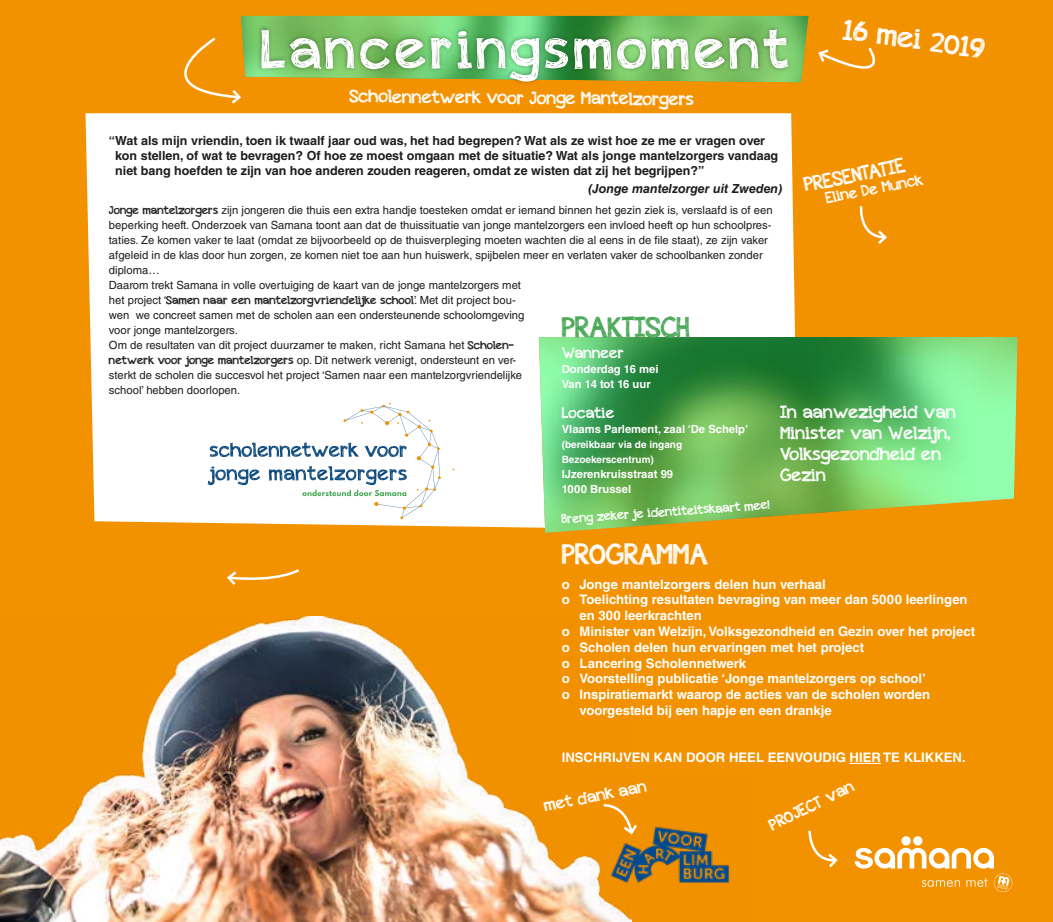
<style>
.page{position:relative;width:1053px;height:922px;background:#fff}
.page>*{position:absolute;margin:0;border:0;box-sizing:border-box;transform-origin:0 0}
.t1{font:53.5px "appleberry";letter-spacing:.08em;color:#fff}
.t2{font:28.62px "appleberry";letter-spacing:-.01em;color:#fff}
.t3{font:28.62px "appleberry";letter-spacing:-.01em;color:#49a857}
.t4{font:28.38px "appleberry";color:#fff}
.t5{font:20px "appleberry";color:#fff}
.t6{font:17.5px/21px "appleberry";color:#fff}
.t7{font:16.25px "appleberry";color:#fff}
.t8{font:15px "appleberry";color:#fff}
.t9{font:700 13.12px "Helvetica LT Std";color:#fff}
.t10{font:700 12.5px/15px "Helvetica LT Std";color:#1d1d1b}
.t11{font:12.5px "appleberry";color:#fff}
.t12{font:italic 700 12.5px "Helvetica LT Std";color:#1d1d1b}
.t13{font:11.25px/15px "Helvetica LT Std";color:#1d1d1b}
.t14{font:700 11.25px/15px "Helvetica LT Std";color:#fff}
.t15{font:11.25px "appleberry";color:#1d1d1b}
.t16{font:700 10px/15px "Helvetica LT Std";color:#fff}
.s1{font-family:"appleberry"}
.s2{font-family:"Helvetica LT Std"}
</style>
<div class="page">
<div style="left:0;top:0;width:1052px;height:921px;background:#f39200"></div>
<div style="left:85px;top:113px;width:710px;height:414px;background:#fff"></div>
<hr style="left:849px;top:762px;width:31px;height:1px;background:#fff">
<svg style="left:808px;top:830px;width:30px;height:38px"></svg>
<svg style="left:854px;top:847px;width:158px;height:44px"></svg>
<div style="left:901px;top:836px;width:9px;height:9px;background:#fff;border-radius:50%"></div>
<div style="left:913px;top:836px;width:9px;height:9px;background:#fff;border-radius:50%"></div>
<svg style="left:859px;top:206px;width:28px;height:38px"></svg>
<svg style="left:227px;top:569px;width:72px;height:16px"></svg>
<svg style="left:184px;top:16px;width:624px;height:88px"></svg>
<img style="left:0;top:616px;width:587px;height:305px">
<svg style="left:818px;top:47px;width:58px;height:22px"></svg>
<svg style="left:207px;top:402px;width:234px;height:117px;background:#ebf0f2"></svg>
<svg style="left:539px;top:337px;width:478px;height:195px;background:#6db65c"></svg>
<img style="left:587px;top:826px;width:143px;height:95px">
<svg style="left:601px;top:804px;width:38px;height:32px"></svg>
<h1 class="t1" style="left:261px;top:11px;width:529px">Lanceringsmoment</h1>
<h3 class="t6" style="left:350px;top:84px;width:346px;rotate:1deg">Scholennetwerk voor Jonge Mantelzorgers</h3>
<h3 class="t4" style="left:846px;top:9px;width:144px;rotate:8deg">16 mei 2019</h3>
<p class="t10" style="left:115px;top:133px;width:664px;text-indent:-6px">“Wat als mijn vriendin, toen ik twaalf jaar oud was, het had begrepen? Wat als ze wist hoe ze me er vragen over kon stellen, of wat te bevragen? Of hoe ze moest omgaan met de situatie? Wat als jonge mantelzorgers vandaag niet bang hoefden te zijn van hoe anderen zouden reageren, omdat ze wisten dat zij het begrijpen?”</p>
<p class="t12" style="left:587px;top:181px;width:197px">(Jonge mantelzorger uit Zweden)</p>
<p class="t13" style="left:109px;top:202px;width:665px"><span class="s1">Jonge mantelzorgers</span> zijn jongeren die thuis een extra handje toesteken omdat er iemand binnen het gezin ziek is, verslaafd is of een beperking heeft. Onderzoek van Samana toont aan dat de thuissituatie van jonge mantelzorgers een invloed heeft op hun schoolpres&shy;taties. Ze komen vaker te laat (omdat ze bijvoorbeeld op de thuisverpleging moeten wachten die al eens in de file staat), ze zijn vaker afgeleid in de klas door hun zorgen, ze komen niet toe aan hun huiswerk, spijbelen meer en verlaten vaker de schoolbanken zonder diploma…<br>Daarom trekt Samana in volle overtuiging de kaart van de jonge mantelzorgers met</p>
<p class="t15" style="left:109px;top:292px;width:408px"><span class="s2">het project ‘</span>Samen naar een mantelzorgvriendelijke school<span class="s2">’. Met dit project bou-</span></p>
<p class="t13" style="left:109px;top:307px;width:417px">wen we concreet samen met de scholen aan een ondersteunende schoolomgeving voor jonge mantelzorgers.<br>Om de resultaten van dit project duurzamer te maken, richt Samana het <span class="s1">Scholen&shy;netwerk voor jonge mantelzorgers</span> op. Dit netwerk verenigt, ondersteunt en ver&shy;sterkt de scholen die succesvol het project ‘Samen naar een mantelzorgvriendelijke school’ hebben doorlopen.</p>
<h3 class="t5" style="left:801px;top:170px;width:104px;rotate:-11deg">PRESENTATIE</h3>
<h3 class="t8" style="left:823px;top:187px;width:100px;rotate:-11deg">Eline De Munck</h3>
<h2 class="t3" style="left:561px;top:307px;width:130px">PRAKTISCH</h2>
<h3 class="t8" style="left:561px;top:342px;width:64px">Wanneer</h3>
<p class="t14" style="left:561px;top:361px;width:98px">Donderdag 16 mei<br>Van 14 tot 16 uur</p>
<h3 class="t8" style="left:561px;top:402px;width:54px">Locatie</h3>
<p class="t14" style="left:561px;top:421px;width:188px">Vlaams Parlement, zaal ‘De Schelp’</p>
<p class="t16" style="left:561px;top:437px;width:122px">(bereikbaar via de ingang<br>Bezoekerscentrum)</p>
<p class="t14" style="left:561px;top:466px;width:113px">IJzerenkruisstraat 99<br>1000 Brussel</p>
<h3 class="t6" style="left:780px;top:401px;width:177px">In aanwezigheid van<br>Minister van Welzijn,<br>Volksgezondheid en<br>Gezin</h3>
<p class="t11" style="left:560px;top:510px;width:210px;rotate:-4deg">Breng zeker je identiteitskaart mee!</p>
<h2 class="t2" style="left:561px;top:533px;width:148px">PROGRAMMA</h2>
<p class="t9" style="left:561px;top:576px;width:265px">o Jonge mantelzorgers delen hun verhaal</p>
<p class="t9" style="left:561px;top:591px;width:407px">o Toelichting resultaten bevraging van meer dan 5000 leerlingen</p>
<p class="t9" style="left:579px;top:607px;width:124px">en 300 leerkrachten</p>
<p class="t9" style="left:561px;top:623px;width:415px">o Minister van Welzijn, Volksgezondheid en Gezin over het project</p>
<p class="t9" style="left:561px;top:639px;width:304px">o Scholen delen hun ervaringen met het project</p>
<p class="t9" style="left:561px;top:654px;width:186px">o Lancering Scholennetwerk</p>
<p class="t9" style="left:561px;top:670px;width:365px">o Voorstelling publicatie ‘Jonge mantelzorgers op school’</p>
<p class="t9" style="left:561px;top:686px;width:370px">o Inspiratiemarkt waarop de acties van de scholen worden</p>
<p class="t9" style="left:579px;top:702px;width:254px">voorgesteld bij een hapje en een drankje</p>
<p class="t9" style="left:561px;top:749px;width:405px">INSCHRIJVEN KAN DOOR HEEL EENVOUDIG HIER TE KLIKKEN.</p>
<h3 class="t7" style="left:765px;top:815px;width:94px;rotate:-26deg">PROJECT van</h3>
<h3 class="t7" style="left:542px;top:794px;width:106px;rotate:-11deg">met dank aan</h3>
</div>
